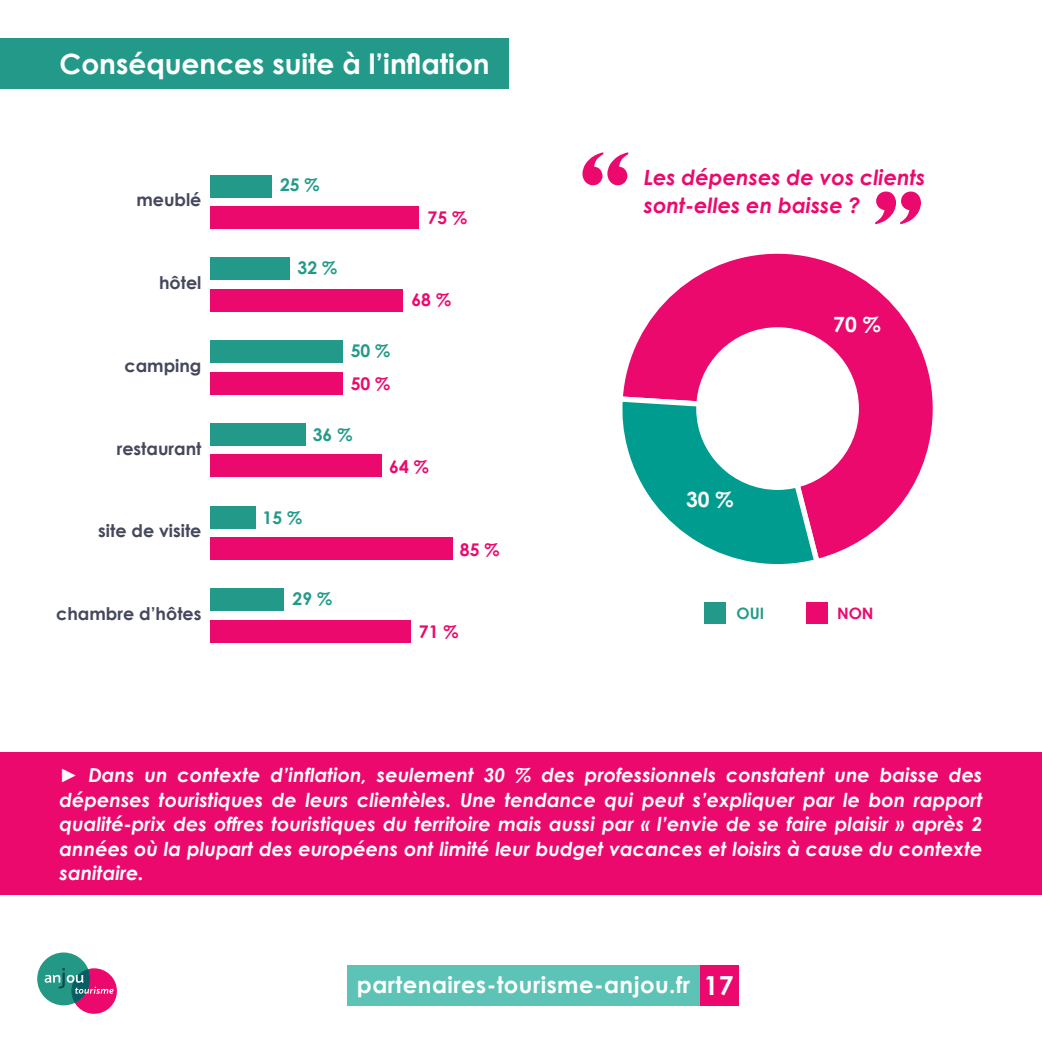
<style>
.page{position:relative;width:1042px;height:1042px;background:#fff}
.page>*{position:absolute;margin:0;border:0;box-sizing:border-box;transform-origin:0 0}
.t1{font:700 113.75px "Perpetua Titling";color:#ec096d}
.t2{font:700 28px "Century Gothic";color:#fff}
.t3{font:700 22.75px "Century Gothic";letter-spacing:.02em;color:#fff}
.t4{font:italic 700 21px "Century Gothic";color:#ec096d}
.Titre_page{font:700 21px "Century Gothic";color:#fff}
.t5{font:italic 700 19.25px/24.5px "Century Gothic";color:#fff;text-align:justify}
.t6{font:700 17.5px "Century Gothic";color:#45485d}
.t7{font:700 17.5px "Century Gothic";color:#ec096d}
.t8{font:700 17.5px "Century Gothic";color:#239a89}
.t9{font:700 15.75px "Century Gothic";color:#239a89}
.t10{font:700 15.75px "Century Gothic";color:#ec096d}
.s1{font-size:26.25px}
</style>
<div class="page">
<div style="left:700px;top:965px;width:39px;height:41px;background:#ec096d"></div>
<div style="left:347px;top:965px;width:353px;height:41px;background:#5cc3b6"></div>
<div style="left:71px;top:968px;width:46px;height:46px;background:#ec096d;border-radius:50%"></div>
<div style="left:37px;top:952px;width:53px;height:53px;background:#239884;border-radius:50%"></div>
<svg style="left:45px;top:968px;width:69px;height:35px"></svg>
<svg style="left:623px;top:253px;width:310px;height:305px"></svg>
<svg style="left:622px;top:393px;width:201px;height:171px"></svg>
<div style="left:0;top:38px;width:508px;height:51px;background:#239a89"></div>
<div style="left:0;top:753px;width:1042px;height:142px;background:#ec096d"></div>
<div style="left:696px;top:327px;width:163px;height:163px;background:#fff;border-radius:50%"></div>
<div style="left:210px;top:175px;width:61px;height:22px;background:#239a89"></div>
<div style="left:210px;top:258px;width:80px;height:22px;background:#239a89"></div>
<div style="left:210px;top:340px;width:133px;height:23px;background:#239a89"></div>
<div style="left:210px;top:423px;width:96px;height:23px;background:#239a89"></div>
<div style="left:210px;top:506px;width:46px;height:23px;background:#239a89"></div>
<div style="left:210px;top:588px;width:74px;height:23px;background:#239a89"></div>
<div style="left:210px;top:206px;width:209px;height:23px;background:#ec096d"></div>
<div style="left:210px;top:289px;width:193px;height:23px;background:#ec096d"></div>
<div style="left:210px;top:372px;width:133px;height:22px;background:#ec096d"></div>
<div style="left:210px;top:455px;width:172px;height:22px;background:#ec096d"></div>
<div style="left:210px;top:537px;width:242px;height:23px;background:#ec096d"></div>
<div style="left:210px;top:620px;width:200px;height:22px;background:#ec096d"></div>
<div style="left:806px;top:602px;width:22px;height:22px;background:#ec096d"></div>
<div style="left:704px;top:602px;width:22px;height:22px;background:#239a89"></div>
<p class="t2" style="left:60px;top:43px;width:432px">Conséquences suite à l’inflation</p>
<p class="t6" style="left:136px;top:186px;width:67px">meublé</p>
<p class="t6" style="left:159px;top:269px;width:44px">hôtel</p>
<p class="t6" style="left:124px;top:352px;width:78px">camping</p>
<p class="t6" style="left:117px;top:435px;width:86px">restaurant</p>
<p class="t6" style="left:98px;top:517px;width:105px">site de visite</p>
<p class="t6" style="left:56px;top:600px;width:147px">chambre d’hôtes</p>
<p class="t8" style="left:280px;top:172px;width:41px">25 %</p>
<p class="t8" style="left:298px;top:254px;width:41px">32 %</p>
<p class="t8" style="left:351px;top:337px;width:41px">50 %</p>
<p class="t7" style="left:351px;top:370px;width:41px">50 %</p>
<p class="t8" style="left:313px;top:421px;width:41px">36 %</p>
<p class="t7" style="left:428px;top:205px;width:41px">75 %</p>
<p class="t7" style="left:411px;top:286px;width:41px">68 %</p>
<p class="t8" style="left:263px;top:504px;width:41px">15 %</p>
<p class="t8" style="left:292px;top:585px;width:41px">29 %</p>
<p class="t7" style="left:389px;top:453px;width:41px">64 %</p>
<p class="t7" style="left:460px;top:536px;width:41px">85 %</p>
<p class="t7" style="left:419px;top:618px;width:41px">71 %</p>
<p class="t1" style="left:579px;top:123px;width:54px">“</p>
<p class="t4" style="left:644px;top:162px;width:283px">Les dépenses de vos clients</p>
<p class="t4" style="left:644px;top:190px;width:218px">sont-elles en baisse ?</p>
<p class="t1" style="left:872px;top:163px;width:54px">”</p>
<p class="Titre_page" style="left:833px;top:309px;width:49px">70 %</p>
<p class="Titre_page" style="left:686px;top:483px;width:49px">30 %</p>
<p class="t9" style="left:736px;top:601px;width:29px">OUI</p>
<p class="t10" style="left:837px;top:601px;width:38px">NON</p>
<p class="t5" style="left:60px;top:762px;width:924px">► Dans un contexte d’inflation, seulement 30 % des professionnels constatent une baisse des dépenses touristiques de leurs clientèles. Une tendance qui peut s’expliquer par le bon rapport qualité-prix des offres touristiques du territoire mais aussi par « l’envie de se faire plaisir » après 2 années où la plupart des européens ont limité leur budget vacances et loisirs à cause du contexte sanitaire.</p>
<p class="t3" style="left:357px;top:967px;width:378px">partenaires-tourisme-anjou.fr <span class="s1">17</span></p>
</div>
